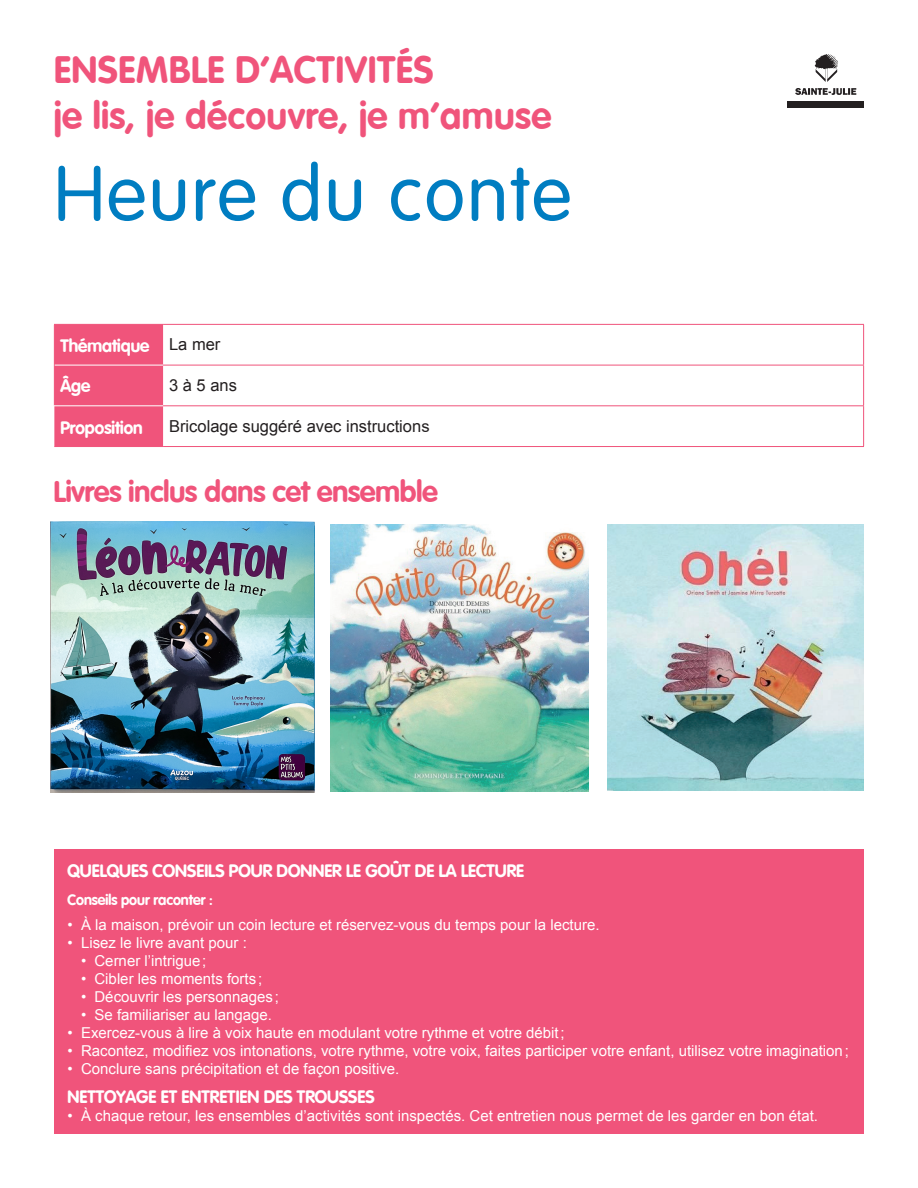
<style>
.page{position:relative;width:918px;height:1188px;background:#fff}
.page>*{position:absolute;margin:0;border:0;box-sizing:border-box;transform-origin:0 0}
.t1{font:300 76.35px "VAG Rounded";letter-spacing:.025em;color:#007dc1}
.t2{font:700 38.25px/45.8px "Vag Rounded";letter-spacing:.025em;color:#f0547b}
.t3{font:700 30px "Vag Rounded";color:#f0547b}
.t4{font:700 18px "Vag Rounded";color:#fff}
.t5{font:16.5px "Arial";color:#231f20}
.t6{font:15px "Arial";color:#fff}
.t7{font:700 15px "Vag Rounded";color:#fff}
.s1{font-family:"Arial";font-weight:400;font-size:16.5px;color:#231f20}
</style>
<div class="page">
<svg style="left:795px;top:88px;width:61px;height:7px"></svg>
<div style="left:787px;top:101px;width:77px;height:7px;background:#231f20"></div>
<svg style="left:815px;top:54px;width:23px;height:28px"></svg>
<div style="left:54px;top:325px;width:109px;height:121px;background:#f0547b"></div>
<hr style="left:54px;top:325px;width:1px;height:40px;background:#f0547b">
<hr style="left:54px;top:365px;width:1px;height:40px;background:#f0547b">
<hr style="left:163px;top:365px;width:701px;height:1px;background:#f0547b">
<hr style="left:163px;top:405px;width:701px;height:1px;background:#f0547b">
<hr style="left:54px;top:446px;width:109px;height:1px;background:#f0547b">
<hr style="left:163px;top:446px;width:701px;height:1px;background:#f0547b">
<hr style="left:55px;top:365px;width:108px;height:1px;background:#fff">
<hr style="left:54px;top:405px;width:109px;height:1px;background:#fff">
<hr style="left:863px;top:325px;width:1px;height:40px;background:#f0547b">
<hr style="left:863px;top:365px;width:1px;height:40px;background:#f0547b">
<hr style="left:863px;top:406px;width:1px;height:40px;background:#f0547b">
<hr style="left:54px;top:324px;width:109px;height:1px;background:#f0547b">
<hr style="left:163px;top:324px;width:701px;height:1px;background:#f0547b">
<img style="left:330px;top:524px;width:258px;height:267px">
<img style="left:608px;top:524px;width:256px;height:266px">
<div style="left:54px;top:850px;width:810px;height:284px;background:#f0547b"></div>
<img style="left:51px;top:521px;width:264px;height:272px">
<h2 class="t2" style="left:54px;top:47px;width:499px">ENSEMBLE D’ACTIVITÉS<br>je lis, je découvre, je m’amuse</h2>
<h1 class="t1" style="left:54px;top:150px;width:519px">Heure du conte</h1>
<p class="t4" style="left:60px;top:335px;width:162px">Thématique <span class="s1">La mer</span></p>
<p class="t4" style="left:60px;top:376px;width:31px">Âge</p>
<p class="t5" style="left:169px;top:374px;width:69px">3 à 5 ans</p>
<p class="t4" style="left:60px;top:417px;width:84px">Proposition</p>
<p class="t5" style="left:169px;top:415px;width:262px">Bricolage suggéré avec instructions</p>
<h3 class="t3" style="left:54px;top:475px;width:385px">Livres inclus dans cet ensemble</h3>
<p class="t4" style="left:68px;top:860px;width:458px">QUELQUES CONSEILS POUR DONNER LE GOÛT DE LA LECTURE</p>
<p class="t7" style="left:68px;top:892px;width:147px">Conseils pour raconter :</p>
<p class="t6" style="left:68px;top:915px;width:534px">• À la maison, prévoir un coin lecture et réservez-vous du temps pour la lecture.</p>
<p class="t6" style="left:68px;top:933px;width:181px">• Lisez le livre avant pour :</p>
<p class="t6" style="left:81px;top:951px;width:127px">• Cerner l’intrigue;</p>
<p class="t6" style="left:81px;top:969px;width:183px">• Cibler les moments forts ;</p>
<p class="t6" style="left:81px;top:987px;width:199px">• Découvrir les personnages ;</p>
<p class="t6" style="left:81px;top:1005px;width:193px">• Se familiariser au langage.</p>
<p class="t6" style="left:68px;top:1023px;width:499px">• Exercez-vous à lire à voix haute en modulant votre rythme et votre débit;</p>
<p class="t6" style="left:68px;top:1041px;width:783px">• Racontez, modifiez vos intonations, votre rythme, votre voix, faites participer votre enfant, utilisez votre imagination;</p>
<p class="t6" style="left:68px;top:1059px;width:333px">• Conclure sans précipitation et de façon positive.</p>
<p class="t4" style="left:68px;top:1086px;width:309px">NETTOYAGE ET ENTRETIEN DES TROUSSES</p>
<p class="t6" style="left:68px;top:1105px;width:752px">• À chaque retour, les ensembles d’activités sont inspectés. Cet entretien nous permet de les garder en bon état.</p>
</div>
